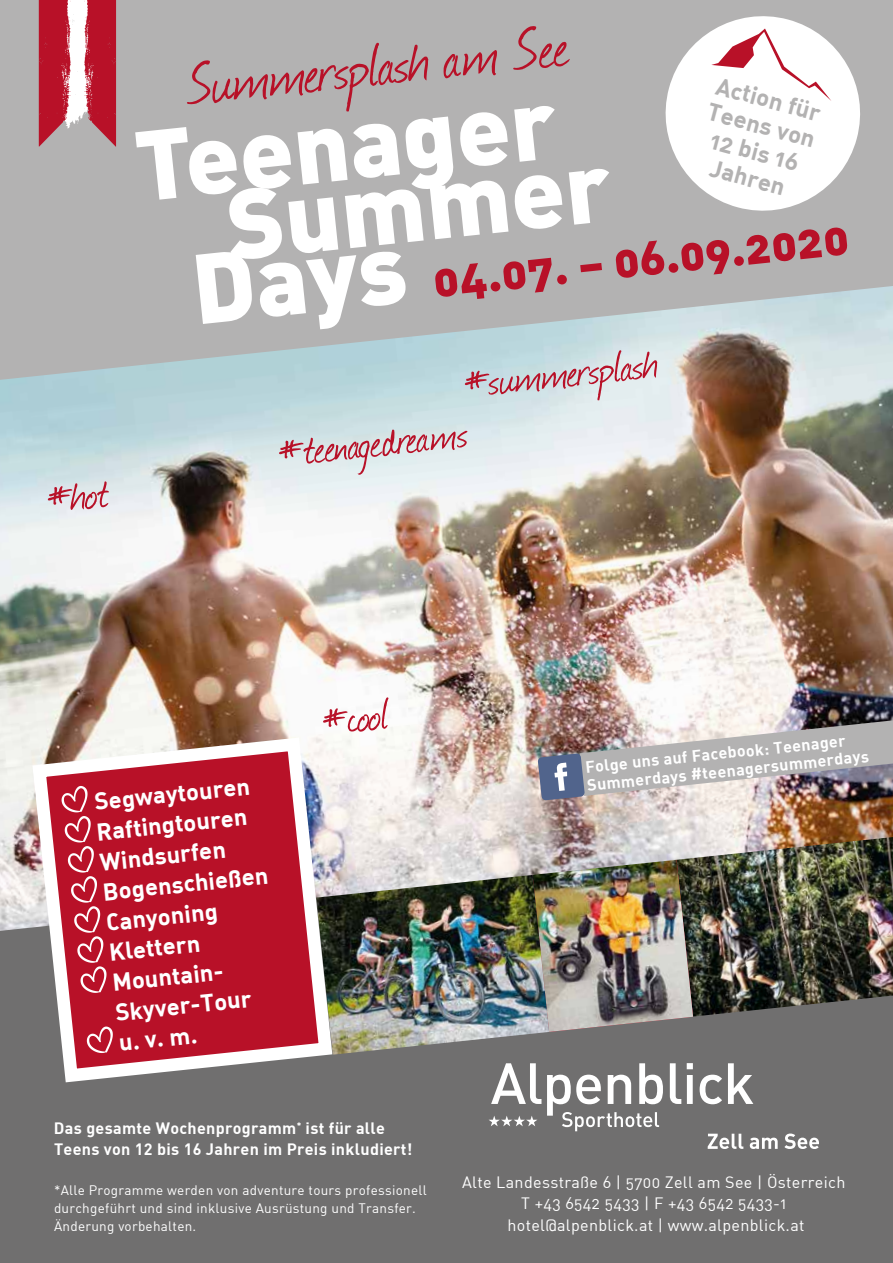
<style>
.page{position:relative;width:893px;height:1263px;background:#fff}
.page>*{position:absolute;margin:0;border:0;box-sizing:border-box;transform-origin:0 0}
.t1{font:900 97.5px "DIN Alternate";color:#fff}
.t2{font:69.15px "Journal";color:#b81128}
.t3{font:50.4px "Journal";color:#b81128}
.t4{font:900 46.2px "DIN Alternate";color:#b81128}
.t5{font:700 24.15px/27px "DIN Alternate";color:#b3b2b2;text-align:center}
.t6{font:700 24px/30.3px "DIN Alternate";color:#fff}
.t7{font:16.2px/21.5px "DIN Bold";letter-spacing:.02em;color:#fff}
.t8{font:16.2px/21.5px "DIN Regular Alternate";letter-spacing:.02em;color:#fff;text-align:center}
.t9{font:13.5px/18px "DIN Regular Alternate";letter-spacing:.02em;color:#fff}
</style>
<div class="page">
<div style="left:0;top:471px;width:893px;height:792px;background:#706f6f"></div>
<img style="left:693px;top:931px;width:200px;height:85px">
<img style="left:549px;top:931px;width:144px;height:101px">
<img style="left:339px;top:931px;width:210px;height:123px">
<div style="left:0;top:0;width:893px;height:792px;background:#b3b2b2"></div>
<img style="left:0;top:286px;width:893px;height:645px">
<svg style="left:26px;top:730px;width:313px;height:353px;background:#bb515e"></svg>
<svg style="left:665px;top:16px;width:195px;height:195px;fill:#fff"></svg>
<svg style="left:711px;top:29px;width:120px;height:72px;background:#f5e3e5"></svg>
<img style="left:538px;top:720px;width:355px;height:80px">
<svg style="left:491px;top:1063px;width:50px;height:41px"></svg>
<svg style="left:670px;top:1063px;width:11px;height:41px"></svg>
<svg style="left:687px;top:1063px;width:6px;height:41px"></svg>
<svg style="left:700px;top:1075px;width:22px;height:29px"></svg>
<svg style="left:728px;top:1063px;width:25px;height:41px"></svg>
<svg style="left:489px;top:1116px;width:48px;height:10px"></svg>
<svg style="left:547px;top:1063px;width:116px;height:68px"></svg>
<svg style="left:708px;top:1134px;width:35px;height:15px"></svg>
<svg style="left:750px;top:1137px;width:28px;height:12px"></svg>
<svg style="left:784px;top:1133px;width:35px;height:16px"></svg>
<img style="left:39px;top:0;width:77px;height:147px">
<h2 class="t2" style="left:183px;top:38px;width:384px;rotate:-6deg">Summersplash am See</h2>
<h3 class="t5" style="left:719px;top:71px;width:112px;rotate:15deg">Action für<br>Teens von<br>12 bis 16<br>Jahren</h3>
<h1 class="t1" style="left:129px;top:102px;width:424px;rotate:-6deg">Teenager</h1>
<h1 class="t1" style="left:220px;top:161px;width:387px;rotate:-6deg">Summer</h1>
<h3 class="t4" style="left:430px;top:250px;width:419px;rotate:-6deg">04.07. – 06.09.2020</h3>
<h1 class="t1" style="left:186px;top:225px;width:216px;rotate:-6deg">Days</h1>
<h3 class="t3" style="left:460px;top:349px;width:195px;rotate:-6deg">#summersplash</h3>
<h3 class="t3" style="left:43px;top:464px;width:63px;rotate:-6deg">#hot</h3>
<h3 class="t3" style="left:275px;top:418px;width:192px;rotate:-6deg">#teenagedreams</h3>
<h3 class="t6" style="left:92px;top:786px;width:168px;rotate:-6deg">Segwaytouren<br>Raftingtouren<br>Windsurfen<br>Bogenschießen<br>Canyoning<br>Klettern<br>Mountain-<br>Skyver-Tour<br>u. v. m.</h3>
<h3 class="t3" style="left:319px;top:686px;width:67px;rotate:-6deg">#cool</h3>
<p class="t7" style="left:584px;top:758px;width:285px;line-height:18px;rotate:-6deg">Folge uns auf Facebook: Teenager<br>Summerdays #teenagersummerdays</p>
<p class="t7" style="left:54px;top:1116px;width:360px">Das gesamte Wochenprogramm<sup>*</sup> ist für alle<br>Teens von 12 bis 16 Jahren im Preis inkludiert!</p>
<p class="t9" style="left:54px;top:1181px;width:374px">*Alle Programme werden von adventure tours professionell durchgeführt und sind inklusive Ausrüstung und Transfer.<br>Änderung vorbehalten.</p>
<p class="t8" style="left:462px;top:1171px;width:385px">Alte Landesstraße 6 | 5700 Zell am See | Österreich<br>T +43 6542 5433 | F +43 6542 5433-1 hotel@alpenblick.at | www.alpenblick.at</p>
</div>
